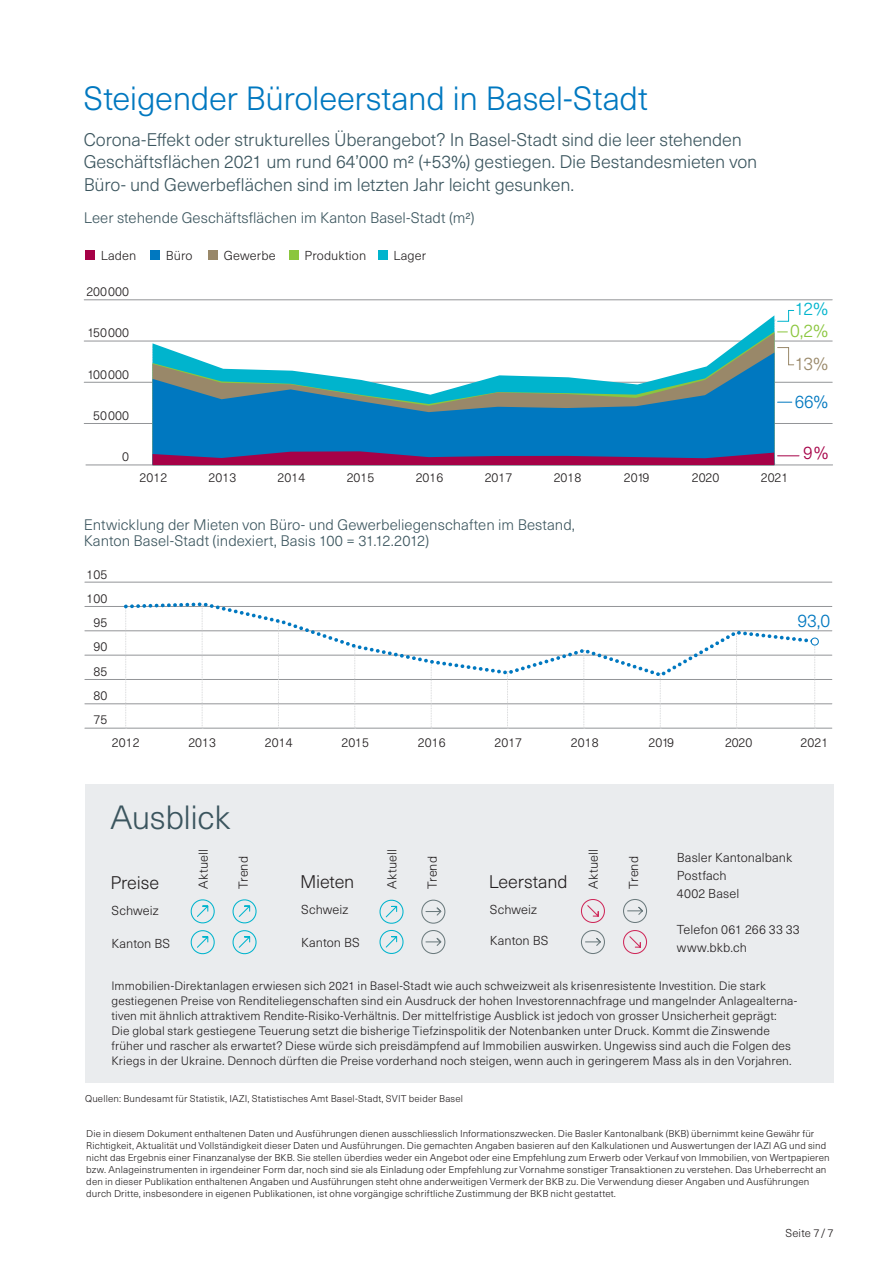
<style>
.page{position:relative;width:893px;height:1263px;background:#fff}
.page>*{position:absolute;margin:0;border:0;box-sizing:border-box;transform-origin:0 0}
.t1{font:300 33px "Neue Haas Unica W1 G";letter-spacing:-.01em;color:#0078c0}
.t2{font:300 33px "Neue Haas Unica W1 G";letter-spacing:-.01em;color:#3b555e}
.t3{font:300 18px/22.5px "Neue Haas Unica W1 G";letter-spacing:-.01em;color:#3b555e}
.t4{font:300 18px "Neue Haas Unica W1 G";letter-spacing:-.01em;color:#231f20}
.t5{font:300 18px "Neue Haas Unica W1 G";color:#0078c0}
.t6{font:300 18px "Neue Haas Unica W1 G";color:#8bc63e}
.t7{font:300 18px "Neue Haas Unica W1 G";color:#00b4cd}
.t8{font:300 18px "Neue Haas Unica W1 G";color:#998869}
.t9{font:300 18px "Neue Haas Unica W1 G";color:#a60147}
.t10{font:300 15px/16.5px "Neue Haas Unica W1 G";color:#3b555e}
.t11{font:300 12.75px/18px "Neue Haas Unica W1 G";color:#231f20}
.t12{font:300 12px/15px "Neue Haas Unica W1 G";letter-spacing:.01em;color:#231f20}
.t13{font:300 11.25px "Neue Haas Unica W1 G";letter-spacing:.015em;color:#231f20}
.t14{font:300 9.75px/12px "Neue Haas Unica W1 G";letter-spacing:.01em;color:#231f20}
</style>
<div class="page">
<div style="left:85px;top:784px;width:748px;height:299px;background:#eaecee"></div>
<svg style="left:190px;top:899px;width:25px;height:56px"></svg>
<svg style="left:232px;top:899px;width:25px;height:56px"></svg>
<div style="left:623px;top:899px;width:24px;height:24px;border:1px solid #6c7b7e;border-radius:50%"></div>
<svg style="left:627px;top:906px;width:18px;height:10px"></svg>
<svg style="left:581px;top:899px;width:24px;height:24px"></svg>
<svg style="left:623px;top:930px;width:24px;height:24px"></svg>
<div style="left:581px;top:930px;width:24px;height:24px;border:1px solid #6c7b7e;border-radius:50%"></div>
<svg style="left:585px;top:937px;width:18px;height:10px"></svg>
<div style="left:421px;top:900px;width:24px;height:24px;border:1px solid #6c7b7e;border-radius:50%"></div>
<svg style="left:425px;top:906px;width:18px;height:10px"></svg>
<div style="left:421px;top:930px;width:24px;height:24px;border:1px solid #6c7b7e;border-radius:50%"></div>
<svg style="left:425px;top:937px;width:18px;height:10px"></svg>
<svg style="left:379px;top:899px;width:25px;height:55px"></svg>
<hr style="left:85px;top:703px;width:747px;height:1px;background:#939598">
<hr style="left:85px;top:679px;width:747px;height:1px;background:#939598">
<hr style="left:85px;top:655px;width:747px;height:1px;background:#939598">
<hr style="left:85px;top:630px;width:747px;height:1px;background:#939598">
<hr style="left:85px;top:606px;width:747px;height:1px;background:#939598">
<hr style="left:85px;top:582px;width:747px;height:1px;background:#939598">
<hr style="left:85px;top:728px;width:747px;height:1px;background:#939598">
<svg style="left:431px;top:679px;width:1px;height:50px"></svg>
<svg style="left:507px;top:679px;width:1px;height:50px"></svg>
<svg style="left:583px;top:679px;width:2px;height:50px"></svg>
<svg style="left:660px;top:679px;width:1px;height:50px"></svg>
<svg style="left:736px;top:679px;width:2px;height:50px"></svg>
<svg style="left:354px;top:679px;width:2px;height:50px"></svg>
<svg style="left:278px;top:679px;width:1px;height:50px"></svg>
<svg style="left:202px;top:679px;width:1px;height:50px"></svg>
<svg style="left:125px;top:679px;width:2px;height:50px"></svg>
<svg style="left:122px;top:602px;width:695px;height:77px"></svg>
<svg style="left:810px;top:637px;width:10px;height:92px"></svg>
<hr style="left:84px;top:423px;width:748px;height:1px;background:#939598">
<hr style="left:84px;top:382px;width:748px;height:1px;background:#939598">
<hr style="left:84px;top:341px;width:748px;height:1px;background:#939598">
<hr style="left:84px;top:300px;width:748px;height:1px;background:#939598">
<hr style="left:86px;top:465px;width:747px;height:1px;background:#939598">
<svg style="left:152px;top:310px;width:647px;height:155px"></svg>
<div style="left:85px;top:251px;width:9px;height:9px;background:#a60147"></div>
<div style="left:208px;top:251px;width:10px;height:9px;background:#998869"></div>
<div style="left:151px;top:251px;width:9px;height:9px;background:#0078c0"></div>
<div style="left:290px;top:251px;width:9px;height:9px;background:#8bc63e"></div>
<div style="left:379px;top:251px;width:9px;height:9px;background:#00b4cd"></div>
<h1 class="t1" style="left:84px;top:75px;width:566px">Steigender Büroleerstand in Basel-Stadt</h1>
<p class="t3" style="left:84px;top:127px;width:675px">Corona-Effekt oder strukturelles Überangebot? In Basel-Stadt sind die leer stehenden<br>Geschäftsflächen 2021 um rund 64’000 m2 (+53%) gestiegen. Die Bestandesmieten von<br>Büro- und Gewerbeflächen sind im letzten Jahr leicht gesunken.</p>
<h3 class="t10" style="left:84px;top:208px;width:392px">Leer stehende Geschäftsflächen im Kanton Basel-Stadt (m2)</h3>
<h3 class="t11" style="left:101px;top:245px;width:37px">Laden</h3>
<h3 class="t11" style="left:166px;top:245px;width:28px">Büro</h3>
<h3 class="t11" style="left:224px;top:245px;width:53px">Gewerbe</h3>
<h3 class="t11" style="left:305px;top:245px;width:63px">Produktion</h3>
<h3 class="t11" style="left:393px;top:245px;width:34px">Lager</h3>
<h3 class="t11" style="left:87px;top:282px;width:44px">200000</h3>
<h3 class="t11" style="left:87px;top:323px;width:43px">150000</h3>
<h3 class="t11" style="left:87px;top:364px;width:43px">100000</h3>
<h3 class="t11" style="left:93px;top:406px;width:37px">50000</h3>
<h3 class="t11" style="left:122px;top:447px;width:8px">0</h3>
<h2 class="t7" style="left:795px;top:296px;width:35px">12%</h2>
<h2 class="t6" style="left:790px;top:318px;width:39px">0,2%</h2>
<h3 class="t11" style="left:140px;top:468px;width:29px">2012</h3>
<h3 class="t11" style="left:209px;top:468px;width:29px">2013</h3>
<h3 class="t11" style="left:278px;top:468px;width:29px">2014</h3>
<h3 class="t11" style="left:347px;top:468px;width:29px">2015</h3>
<h3 class="t11" style="left:416px;top:468px;width:29px">2016</h3>
<h3 class="t11" style="left:485px;top:468px;width:29px">2017</h3>
<h3 class="t11" style="left:554px;top:468px;width:29px">2018</h3>
<h3 class="t11" style="left:624px;top:468px;width:27px">2019</h3>
<h3 class="t11" style="left:692px;top:468px;width:29px">2020</h3>
<h3 class="t11" style="left:761px;top:468px;width:29px">2021</h3>
<h2 class="t8" style="left:795px;top:351px;width:35px">13%</h2>
<h2 class="t5" style="left:795px;top:389px;width:35px">66%</h2>
<h2 class="t9" style="left:803px;top:440px;width:27px">9%</h2>
<h3 class="t10" style="left:84px;top:515px;width:493px">Entwicklung der Mieten von Büro- und Gewerbeliegenschaften im Bestand,<br>Kanton Basel-Stadt (indexiert, Basis 100 = 31.12.2012)</h3>
<h3 class="t11" style="left:87px;top:565px;width:22px">105</h3>
<h3 class="t11" style="left:87px;top:589px;width:22px">100</h3>
<h3 class="t11" style="left:94px;top:613px;width:15px">95</h3>
<h3 class="t11" style="left:94px;top:637px;width:15px">90</h3>
<h3 class="t11" style="left:94px;top:661px;width:15px">85</h3>
<h3 class="t11" style="left:94px;top:686px;width:15px">80</h3>
<h3 class="t11" style="left:94px;top:710px;width:15px">75</h3>
<h2 class="t5" style="left:798px;top:607px;width:34px">93,0</h2>
<h3 class="t11" style="left:112px;top:733px;width:29px">2012</h3>
<h3 class="t11" style="left:188px;top:733px;width:29px">2013</h3>
<h3 class="t11" style="left:265px;top:733px;width:29px">2014</h3>
<h3 class="t11" style="left:341px;top:733px;width:29px">2015</h3>
<h3 class="t11" style="left:418px;top:733px;width:29px">2016</h3>
<h3 class="t11" style="left:494px;top:733px;width:29px">2017</h3>
<h3 class="t11" style="left:571px;top:733px;width:29px">2018</h3>
<h3 class="t11" style="left:648px;top:733px;width:27px">2019</h3>
<h3 class="t11" style="left:725px;top:733px;width:29px">2020</h3>
<h3 class="t11" style="left:800px;top:733px;width:29px">2021</h3>
<h1 class="t2" style="left:111px;top:793px;width:121px">Ausblick</h1>
<h3 class="t11" style="left:194px;top:888px;width:41px;rotate:-90deg">Aktuell</h3>
<h3 class="t11" style="left:382px;top:888px;width:41px;rotate:-90deg">Aktuell</h3>
<h3 class="t11" style="left:584px;top:888px;width:41px;rotate:-90deg">Aktuell</h3>
<h3 class="t11" style="left:234px;top:888px;width:34px;rotate:-90deg">Trend</h3>
<h3 class="t11" style="left:423px;top:888px;width:34px;rotate:-90deg">Trend</h3>
<h3 class="t11" style="left:624px;top:888px;width:34px;rotate:-90deg">Trend</h3>
<h3 class="t11" style="left:677px;top:848px;width:117px">Basler Kantonalbank<br>Postfach<br>4002 Basel</h3>
<h3 class="t11" style="left:677px;top:920px;width:124px">Telefon 061 266 33 33 www.bkb.ch</h3>
<p class="t12" style="left:111px;top:978px;width:687px">Immobilien-Direktanlagen erwiesen sich 2021 in Basel-Stadt wie auch schweizweit als krisenresistente Investition. Die stark gestiegenen Preise von Renditeliegenschaften sind ein Ausdruck der hohen Investorennachfrage und mangelnder Anlagealterna&shy;tiven mit ähnlich attraktivem Rendite-Risiko-Verhältnis. Der mittelfristige Ausblick ist jedoch von grosser Unsicherheit geprägt:<br>Die global stark gestiegene Teuerung setzt die bisherige Tiefzinspolitik der Notenbanken unter Druck. Kommt die Zinswende früher und rascher als erwartet? Diese würde sich preisdämpfend auf Immobilien auswirken. Ungewiss sind auch die Folgen des Kriegs in der Ukraine. Dennoch dürften die Preise vorderhand noch steigen, wenn auch in geringerem Mass als in den Vorjahren.</p>
<p class="t14" style="left:85px;top:1092px;width:380px">Quellen: Bundesamt für Statistik, IAZI, Statistisches Amt Basel-Stadt, SVIT beider Basel</p>
<h2 class="t4" style="left:111px;top:869px;width:50px">Preise</h2>
<h2 class="t4" style="left:300px;top:869px;width:56px">Mieten</h2>
<h2 class="t4" style="left:489px;top:868px;width:80px">Leerstand</h2>
<h3 class="t11" style="left:112px;top:901px;width:49px">Schweiz</h3>
<h3 class="t11" style="left:301px;top:900px;width:49px">Schweiz</h3>
<h3 class="t11" style="left:490px;top:900px;width:49px">Schweiz</h3>
<h3 class="t11" style="left:112px;top:934px;width:60px">Kanton BS</h3>
<h3 class="t11" style="left:301px;top:932px;width:60px">Kanton BS</h3>
<h3 class="t11" style="left:490px;top:931px;width:60px">Kanton BS</h3>
<p class="t14" style="left:86px;top:1127px;width:745px">Die in diesem Dokument enthaltenen Daten und Ausführungen dienen ausschliesslich Informationszwecken. Die Basler Kantonalbank (BKB) übernimmt keine Gewähr für Richtigkeit, Aktualität und Vollständigkeit dieser Daten und Ausführungen. Die gemachten Angaben basieren auf den Kalkulationen und Auswertungen der IAZI AG und sind nicht das Ergebnis einer Finanzanalyse der BKB. Sie stellen überdies weder ein Angebot oder eine Empfehlung zum Erwerb oder Verkauf von Immobilien, von Wertpapieren bzw. Anlageinstrumenten in irgendeiner Form dar, noch sind sie als Einladung oder Empfehlung zur Vornahme sonstiger Transaktionen zu verstehen. Das Urheberrecht an den in dieser Publikation enthaltenen Angaben und Ausführungen steht ohne anderweitigen Vermerk der BKB zu. Die Verwendung dieser Angaben und Ausführungen durch Dritte, insbesondere in eigenen Publikationen, ist ohne vorgängige schriftliche Zustimmung der BKB nicht gestattet.</p>
<p class="t13" style="left:785px;top:1225px;width:49px">Seite 7/7</p>
</div>
